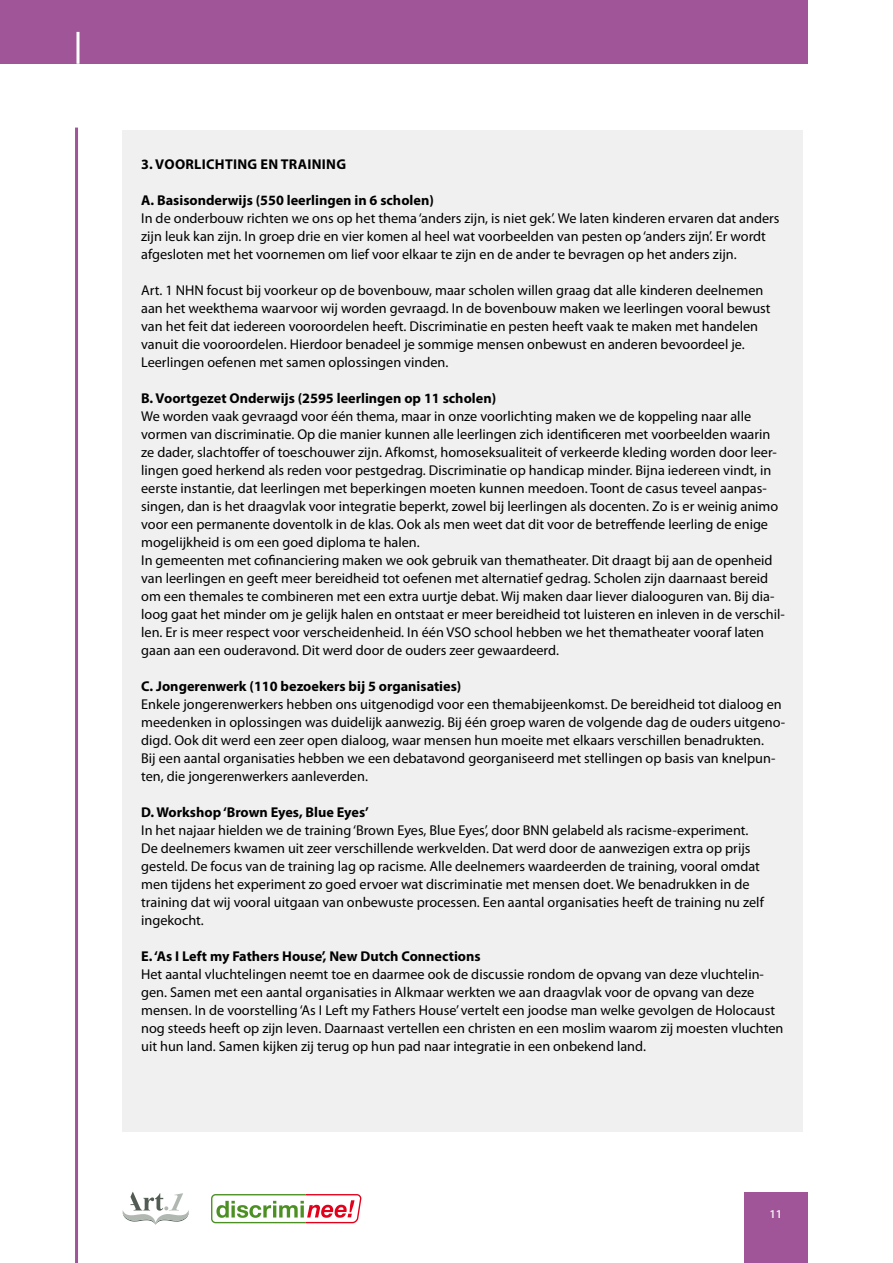
<style>
.page{position:relative;width:893px;height:1263px;background:#fff}
.page>*{position:absolute;margin:0;border:0;box-sizing:border-box;transform-origin:0 0}
.t1{font:14.25px/18px "Myriad Pro";color:#000}
.t2{font:700 14.25px "Myriad Pro";color:#000}
.t3{font:600 12px "Myriad Pro";color:#f0f0f1}
</style>
<div class="page">
<div style="left:0;top:0;width:808px;height:64px;background:#a05598"></div>
<hr style="left:75px;top:128px;width:3px;height:1135px;background:#a05598">
<hr style="left:76px;top:32px;width:3px;height:32px;background:#fff">
<div style="left:744px;top:1192px;width:64px;height:71px;background:#a05598"></div>
<svg style="left:123px;top:1192px;width:66px;height:33px"></svg>
<svg style="left:211px;top:1194px;width:151px;height:30px"></svg>
<div style="left:122px;top:131px;width:681px;height:1001px;background:#f0f0f1"></div>
<p class="t2" style="left:141px;top:154px;width:34px">3. Voor</p>
<p class="t2" style="left:194px;top:154px;width:16px">lichti</p>
<p class="t2" style="left:237px;top:154px;width:52px">ng en trai</p>
<p class="t2" style="left:312px;top:154px;width:36px">ning</p>
<p class="t2" style="left:141px;top:190px;width:294px">A. Basisonderwijs (550 leerlingen in 6 scholen)</p>
<p class="t1" style="left:141px;top:209px;width:640px">In de onderbouw richten we ons op het thema ‘anders zijn, is niet gek’. We laten kinderen ervaren dat anders zijn leuk kan zijn. In groep drie en vier komen al heel wat voorbeelden van pesten op ‘anders zijn’. Er wordt afgesloten met het voornemen om lief voor elkaar te zijn en de ander te bevragen op het anders zijn.</p>
<p class="t1" style="left:141px;top:281px;width:631px">Art. 1 NHN focust bij voorkeur op de bovenbouw, maar scholen willen graag dat alle kinderen deelnemen aan het weekthema waarvoor wij worden gevraagd. In de bovenbouw maken we leerlingen vooral bewust van het feit dat iedereen vooroordelen heeft. Discriminatie en pesten heeft vaak te maken met handelen vanuit die vooroordelen. Hierdoor benadeel je sommige mensen onbewust en anderen bevoordeel je.<br>Leerlingen oefenen met samen oplossingen vinden.</p>
<p class="t2" style="left:141px;top:388px;width:356px">B. Voortgezet Onderwijs (2595 leerlingen op 11 scholen)</p>
<p class="t1" style="left:141px;top:406px;width:645px">We worden vaak gevraagd voor één thema, maar in onze voorlichting maken we de koppeling naar alle vormen van discriminatie. Op die manier kunnen alle leerlingen zich identificeren met voorbeelden waarin ze dader, slachtoffer of toeschouwer zijn. Afkomst, homoseksualiteit of verkeerde kleding worden door leer&shy;lingen goed herkend als reden voor pestgedrag. Discriminatie op handicap minder. Bijna iedereen vindt, in eerste instantie, dat leerlingen met beperkingen moeten kunnen meedoen. Toont de casus teveel aanpas&shy;singen, dan is het draagvlak voor integratie beperkt, zowel bij leerlingen als docenten. Zo is er weinig animo voor een permanente doventolk in de klas. Ook als men weet dat dit voor de betreffende leerling de enige mogelijkheid is om een goed diploma te halen.<br>In gemeenten met cofinanciering maken we ook gebruik van thematheater. Dit draagt bij aan de openheid van leerlingen en geeft meer bereidheid tot oefenen met alternatief gedrag. Scholen zijn daarnaast bereid om een themales te combineren met een extra uurtje debat. Wij maken daar liever dialooguren van. Bij dia&shy;loog gaat het minder om je gelijk halen en ontstaat er meer bereidheid tot luisteren en inleven in de verschil&shy;len. Er is meer respect voor verscheidenheid. In één VSO school hebben we het thematheater vooraf laten gaan aan een ouderavond. Dit werd door de ouders zeer gewaardeerd.</p>
<p class="t2" style="left:141px;top:676px;width:322px">C. Jongerenwerk (110 bezoekers bij 5 organisaties)</p>
<p class="t1" style="left:141px;top:694px;width:646px">Enkele jongerenwerkers hebben ons uitgenodigd voor een themabijeenkomst. De bereidheid tot dialoog en meedenken in oplossingen was duidelijk aanwezig. Bij één groep waren de volgende dag de ouders uitgeno&shy;digd. Ook dit werd een zeer open dialoog, waar mensen hun moeite met elkaars verschillen benadrukten.<br>Bij een aantal organisaties hebben we een debatavond georganiseerd met stellingen op basis van knelpun&shy;ten, die jongerenwerkers aanleverden.</p>
<p class="t2" style="left:141px;top:802px;width:229px">D. Workshop ‘Brown Eyes, Blue Eyes’</p>
<p class="t1" style="left:141px;top:820px;width:624px">In het najaar hielden we de training ‘Brown Eyes, Blue Eyes’, door BNN gelabeld als racisme-experiment.<br>De deelnemers kwamen uit zeer verschillende werkvelden. Dat werd door de aanwezigen extra op prijs gesteld. De focus van de training lag op racisme. Alle deelnemers waardeerden de training, vooral omdat men tijdens het experiment zo goed ervoer wat discriminatie met mensen doet. We benadrukken in de training dat wij vooral uitgaan van onbewuste processen. Een aantal organisaties heeft de training nu zelf ingekocht.</p>
<p class="t2" style="left:141px;top:946px;width:341px">E. ‘As I Left my Fathers House’, New Dutch Connections</p>
<p class="t1" style="left:141px;top:964px;width:644px">Het aantal vluchtelingen neemt toe en daarmee ook de discussie rondom de opvang van deze vluchtelin&shy;gen. Samen met een aantal organisaties in Alkmaar werkten we aan draagvlak voor de opvang van deze mensen. In de voorstelling ‘As I Left my Fathers House’ vertelt een joodse man welke gevolgen de Holocaust nog steeds heeft op zijn leven. Daarnaast vertellen een christen en een moslim waarom zij moesten vluchten uit hun land. Samen kijken zij terug op hun pad naar integratie in een onbekend land.</p>
<p class="t3" style="left:769px;top:1207px;width:14px">11</p>
</div>
